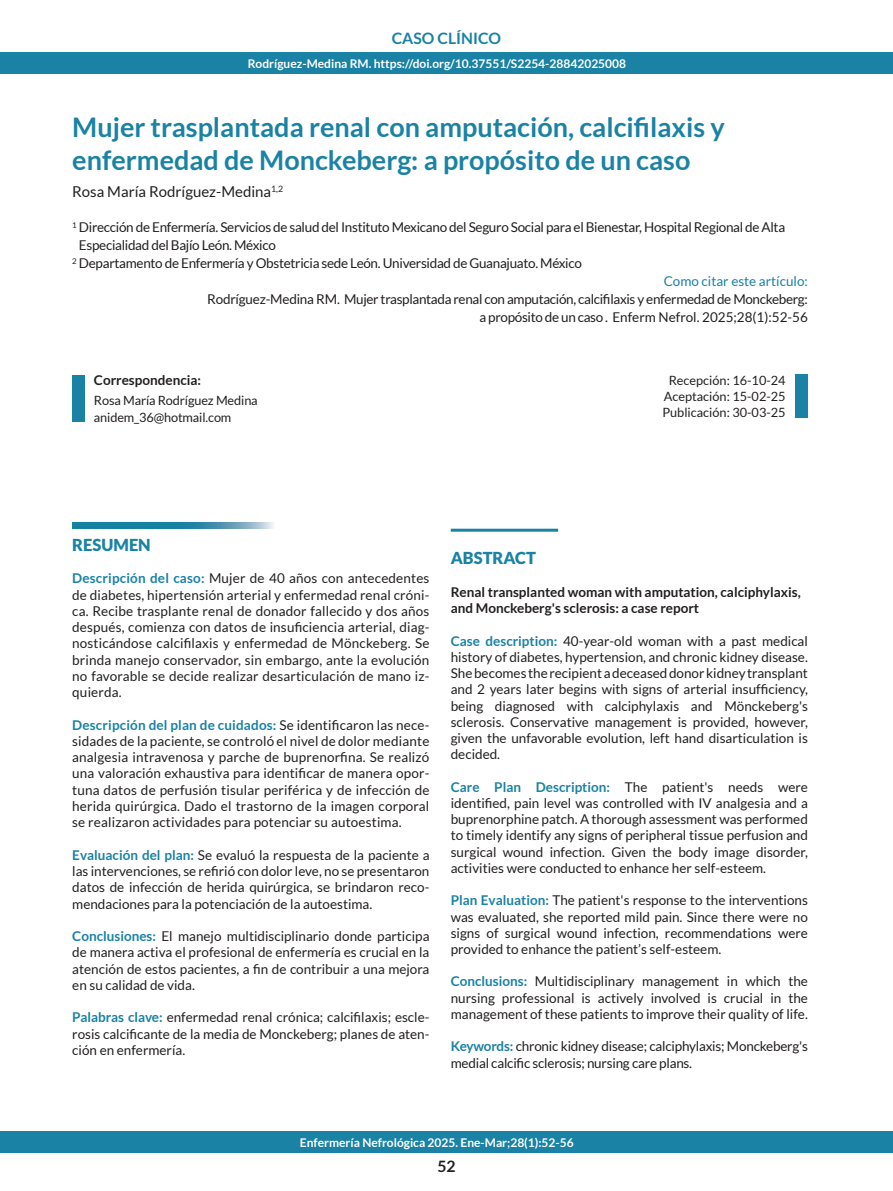
<style>
.page{position:relative;width:893px;height:1191px;background:#fff}
.page>*{position:absolute;margin:0;border:0;box-sizing:border-box;transform-origin:0 0}
.Titular{font:700 27px/33px "Lato";color:#1a82a4}
.LADILLOS_A{font:900 16.5px "Lato";color:#1a82a4}
.t1{font:700 15.75px "Lato";color:#1a82a4}
.t2{font:700 15.75px "Lato";color:#231f20}
.autores{font:15px "Lato";color:#231f20}
.autores-2{font:13.5px/16.2px "Lato";color:#231f20;text-align:justify}
.autores-3{font:13.5px/17.2px "Lato";letter-spacing:-.02em;color:#231f20}
.t3{font:700 13.5px/16.2px "Lato";color:#231f20}
.Autores_Título{font:13.5px "Lato";letter-spacing:-.025em;color:#231f20}
.Autores_Título-2{font:13.5px "Lato";color:#231f20}
.Como_citar{font:13.5px "Lato";color:#1a82a4}
.Recepción{font:12.75px "Lato";color:#231f20}
.t4{font:700 12px "Lato";color:#fff}
.s1{font-weight:700;color:#1a82a4}
</style>
<div class="page">
<div style="left:0;top:52px;width:893px;height:21px;background:#1a82a4"></div>
<div style="left:0;top:1131px;width:893px;height:21px;background:#1a82a4"></div>
<div style="left:72px;top:375px;width:13px;height:47px;background:#1a82a4"></div>
<div style="left:795px;top:374px;width:13px;height:43px;background:#1a82a4"></div>
<svg style="left:72px;top:523px;width:202px;height:5px"></svg>
<hr style="left:451px;top:528px;width:107px;height:3px;background:#1a82a4">
<p class="t1" style="left:392px;top:29px;width:111px">CASO CLÍNICO</p>
<p class="t4" style="left:248px;top:56px;width:380px">Rodríguez-Medina RM. https://doi.org/10.37551/S2254-28842025008</p>
<p class="Titular" style="left:72px;top:110px;width:654px">Mujer trasplantada renal con amputación, calcifilaxis y enfermedad de Monckeberg: a propósito de un caso</p>
<p class="autores" style="left:72px;top:183px;width:212px">Rosa María Rodríguez-Medina<sup>1,2</sup></p>
<p class="autores-3" style="left:79px;top:219px;width:708px;text-indent:-7px"><sup>1</sup> Dirección de Enfermería. Servicios de salud del Instituto Mexicano del Seguro Social para el Bienestar, Hospital Regional de Alta<br>Especialidad del Bajío León. México</p>
<p class="autores-3" style="left:72px;top:255px;width:511px"><sup>2</sup> Departamento de Enfermería y Obstetricia sede León. Universidad de Guanajuato. México</p>
<p class="Como_citar" style="left:664px;top:274px;width:146px">Como citar este artículo:</p>
<p class="Autores_Título" style="left:207px;top:292px;width:602px">Rodríguez-Medina RM. Mujer trasplantada renal con amputación, calcifilaxis y enfermedad de Monckeberg:</p>
<p class="Autores_Título-2" style="left:479px;top:310px;width:330px">a propósito de un caso . Enferm Nefrol. 2025;28(1):52-56</p>
<p class="t3" style="left:94px;top:371px;width:109px">Correspondencia:</p>
<p class="Recepción" style="left:94px;top:393px;width:165px">Rosa María Rodríguez Medina</p>
<p class="Recepción" style="left:94px;top:410px;width:139px">anidem_36@hotmail.com</p>
<p class="Recepción" style="left:669px;top:373px;width:118px">Recepción: 16-10-24</p>
<p class="Recepción" style="left:664px;top:389px;width:123px">Aceptación: 15-02-25</p>
<p class="Recepción" style="left:662px;top:405px;width:125px">Publicación: 30-03-25</p>
<p class="LADILLOS_A" style="left:72px;top:535px;width:80px">RESUMEN</p>
<p class="autores-2" style="left:72px;top:570px;width:359px"><span class="s1">Descripción del caso:</span> Mujer de 40 años con antecedentes de diabetes, hipertensión arterial y enfermedad renal cróni&shy;ca. Recibe trasplante renal de donador fallecido y dos años después, comienza con datos de insuficiencia arterial, diag&shy;nosticándose calcifilaxis y enfermedad de Mönckeberg. Se brinda manejo conservador, sin embargo, ante la evolución no favorable se decide realizar desarticulación de mano iz&shy;quierda.</p>
<p class="autores-2" style="left:72px;top:716px;width:359px"><span class="s1">Descripción del plan de cuidados:</span> Se identificaron las nece&shy;sidades de la paciente, se controló el nivel de dolor mediante analgesia intravenosa y parche de buprenorfina. Se realizó una valoración exhaustiva para identificar de manera opor&shy;tuna datos de perfusión tisular periférica y de infección de herida quirúrgica. Dado el trastorno de la imagen corporal se realizaron actividades para potenciar su autoestima.</p>
<p class="autores-2" style="left:72px;top:846px;width:359px"><span class="s1">Evaluación del plan:</span> Se evaluó la respuesta de la paciente a las intervenciones, se refirió con dolor leve, no se presentaron datos de infección de herida quirúrgica, se brindaron reco&shy;mendaciones para la potenciación de la autoestima.</p>
<p class="autores-2" style="left:72px;top:928px;width:359px"><span class="s1">Conclusiones:</span> El manejo multidisciplinario donde participa de manera activa el profesional de enfermería es crucial en la atención de estos pacientes, a fin de contribuir a una mejora en su calidad de vida.</p>
<p class="autores-2" style="left:72px;top:1009px;width:359px"><span class="s1">Palabras clave:</span> enfermedad renal crónica; calcifilaxis; escle&shy;rosis calcificante de la media de Monckeberg; planes de aten&shy;ción en enfermería.</p>
<p class="LADILLOS_A" style="left:451px;top:548px;width:87px">ABSTRACT</p>
<p class="t3" style="left:451px;top:583px;width:351px">Renal transplanted woman with amputation, calciphylaxis, and Monckeberg's sclerosis: a case report</p>
<p class="autores-2" style="left:451px;top:632px;width:359px"><span class="s1">Case description:</span> 40-year-old woman with a past medical history of diabetes, hypertension, and chronic kidney disease.<br>She becomes the recipient a deceased donor kidney transplant and 2 years later begins with signs of arterial insufficiency, being diagnosed with calciphylaxis and Mönckeberg's sclerosis. Conservative management is provided, however, given the unfavorable evolution, left hand disarticulation is decided.</p>
<p class="autores-2" style="left:451px;top:778px;width:359px"><span class="s1">Care Plan Description:</span> The patient's needs were identified, pain level was controlled with IV analgesia and a buprenorphine patch. A thorough assessment was performed to timely identify any signs of peripheral tissue perfusion and surgical wound infection. Given the body image disorder, activities were conducted to enhance her self-esteem.</p>
<p class="autores-2" style="left:451px;top:892px;width:359px"><span class="s1">Plan Evaluation:</span> The patient's response to the interventions was evaluated, she reported mild pain. Since there were no signs of surgical wound infection, recommendations were provided to enhance the patient’s self-esteem.</p>
<p class="autores-2" style="left:451px;top:973px;width:359px"><span class="s1">Conclusions:</span> Multidisciplinary management in which the nursing professional is actively involved is crucial in the management of these patients to improve their quality of life.</p>
<p class="autores-2" style="left:451px;top:1038px;width:359px"><span class="s1">Keywords:</span> chronic kidney disease; calciphylaxis; Monckeberg's medial calcific sclerosis; nursing care plans.</p>
<p class="t4" style="left:300px;top:1135px;width:275px">Enfermería Nefrológica 2025. Ene-Mar;28(1):52-56</p>
<p class="t2" style="left:437px;top:1157px;width:20px">52</p>
</div>
